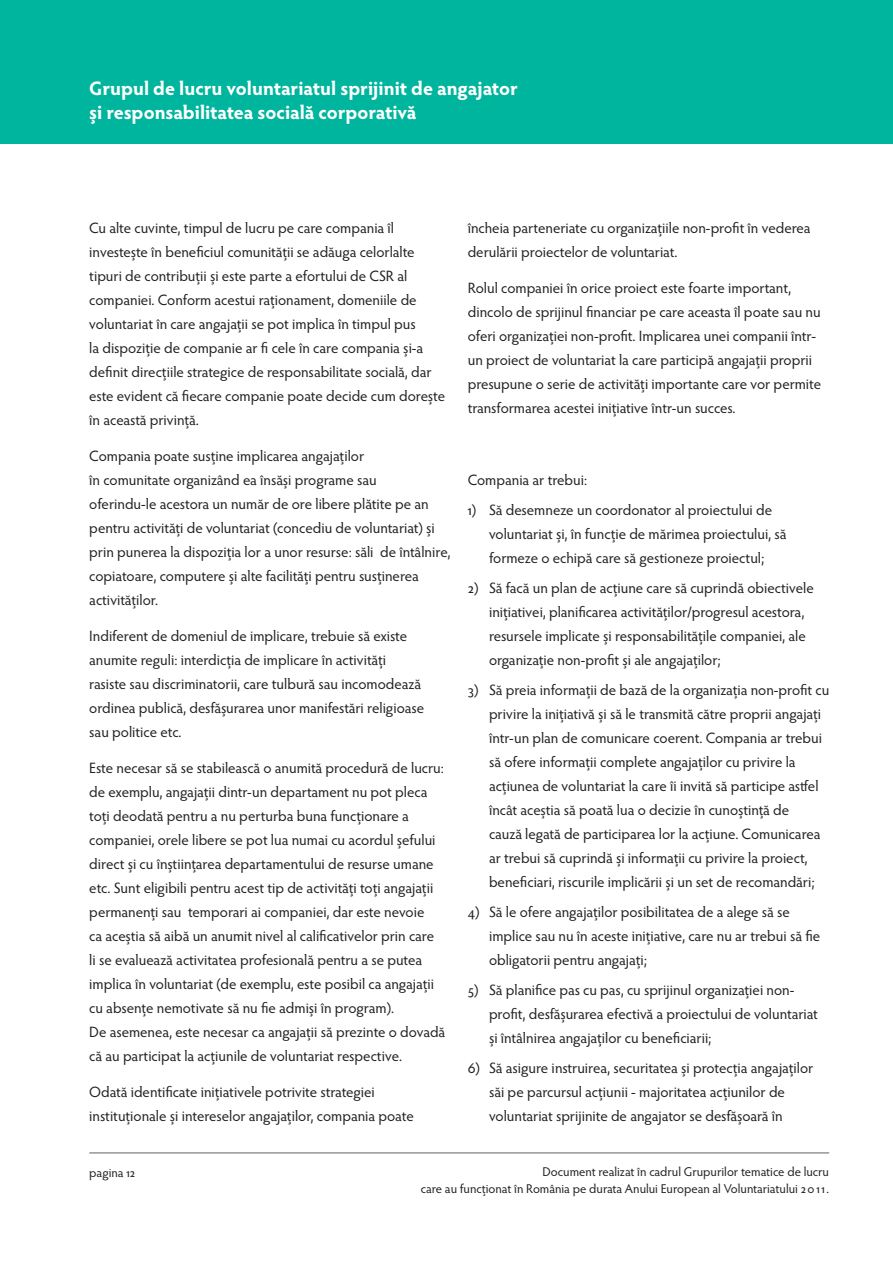
<style>
.page{position:relative;width:893px;height:1263px;background:#fff}
.page>*{position:absolute;margin:0;border:0;box-sizing:border-box;transform-origin:0 0}
.t1{font:700 19.5px/24px "Hypatia Sans Pro";color:#fff}
.t2{font:15px/24px "Hypatia Sans Pro";color:#231f20}
.t3{font:12.75px/16.5px "Hypatia Sans Pro";color:#231f20;text-align:right}
</style>
<div class="page">
<div style="left:0;top:0;width:893px;height:143px;background:#00b59d"></div>
<hr style="left:89px;top:1153px;width:740px;height:1px;background:#636366">
<h1 class="t1" style="left:89px;top:76px;width:430px">Grupul de lucru voluntariatul sprijinit de angajator și responsabilitatea socială corporativă</h1>
<p class="t2" style="left:89px;top:216px;width:357px">Cu alte cuvinte, timpul de lucru pe care compania îl investește în beneficiul comunității se adăuga celorlalte tipuri de contribuții și este parte a efortului de CSR al companiei. Conform acestui raționament, domeniile de voluntariat în care angajații se pot implica în timpul pus<br>la dispoziție de companie ar fi cele în care compania și-a definit direcțiile strategice de responsabilitate socială, dar este evident că fiecare companie poate decide cum dorește în această privință.</p>
<p class="t2" style="left:89px;top:444px;width:363px">Compania poate susține implicarea angajaților<br>în comunitate organizând ea însăși programe sau<br>oferindu-le acestora un număr de ore libere plătite pe an pentru activități de voluntariat (concediu de voluntariat) și prin punerea la dispoziția lor a unor resurse: săli de întâlnire, copiatoare, computere și alte facilități pentru susținerea activităților.</p>
<p class="t2" style="left:89px;top:624px;width:336px">Indiferent de domeniul de implicare, trebuie să existe anumite reguli: interdicția de implicare în activități rasiste sau discriminatorii, care tulbură sau incomodează ordinea publică, desfășurarea unor manifestări religioase sau politice etc.</p>
<p class="t2" style="left:89px;top:756px;width:358px">Este necesar să se stabilească o anumită procedură de lucru: de exemplu, angajații dintr-un departament nu pot pleca toți deodată pentru a nu perturba buna funcționare a companiei, orele libere se pot lua numai cu acordul șefului direct și cu înștiințarea departamentului de resurse umane etc. Sunt eligibili pentru acest tip de activități toți angajații permanenți sau temporari ai companiei, dar este nevoie<br>ca aceștia să aibă un anumit nivel al calificativelor prin care<br>li se evaluează activitatea profesională pentru a se putea implica în voluntariat (de exemplu, este posibil ca angajații cu absențe nemotivate să nu fie admiși în program).<br>De asemenea, este necesar ca angajații să prezinte o dovadă că au participat la acțiunile de voluntariat respective.</p>
<p class="t2" style="left:89px;top:1080px;width:326px">Odată identificate inițiativele potrivite strategiei instituționale și intereselor angajaților, compania poate</p>
<p class="t2" style="left:468px;top:216px;width:344px">încheia parteneriate cu organizațiile non-profit în vederea derulării proiectelor de voluntariat.</p>
<p class="t2" style="left:468px;top:276px;width:355px">Rolul companiei în orice proiect este foarte important, dincolo de sprijinul financiar pe care aceasta îl poate sau nu oferi organizației non-profit. Implicarea unei companii într&shy;un proiect de voluntariat la care participă angajații proprii presupune o serie de activități importante care vor permite transformarea acestei inițiative într-un succes.</p>
<p class="t2" style="left:468px;top:468px;width:121px">Compania ar trebui:</p>
<p class="t2" style="left:489px;top:498px;width:299px;text-indent:-21px">1) Să desemneze un coordonator al proiectului de voluntariat și, în funcție de mărimea proiectului, să formeze o echipă care să gestioneze proiectul;</p>
<p class="t2" style="left:489px;top:576px;width:326px;text-indent:-21px">2) Să facă un plan de acțiune care să cuprindă obiectivele inițiativei, planificarea activităților/progresul acestora, resursele implicate și responsabilitățile companiei, ale organizație non-profit și ale angajaților;</p>
<p class="t2" style="left:489px;top:678px;width:342px;text-indent:-21px">3) Să preia informații de bază de la organizația non-profit cu privire la inițiativă și să le transmită către proprii angajați într-un plan de comunicare coerent. Compania ar trebui să ofere informații complete angajaților cu privire la acțiunea de voluntariat la care îi invită să participe astfel încât aceștia să poată lua o decizie în cunoștință de<br>cauză legată de participarea lor la acțiune. Comunicarea ar trebui să cuprindă și informații cu privire la proiect, beneficiari, riscurile implicării și un set de recomandări;</p>
<p class="t2" style="left:489px;top:900px;width:333px;text-indent:-21px">4) Să le ofere angajaților posibilitatea de a alege să se implice sau nu în aceste inițiative, care nu ar trebui să fie obligatorii pentru angajați;</p>
<p class="t2" style="left:489px;top:978px;width:330px;text-indent:-21px">5) Să planifice pas cu pas, cu sprijinul organizației non&shy;profit, desfășurarea efectivă a proiectului de voluntariat și întâlnirea angajaților cu beneficiarii;</p>
<p class="t2" style="left:489px;top:1056px;width:326px;text-indent:-21px">6) Să asigure instruirea, securitatea și protecția angajaților săi pe parcursul acțiunii - majoritatea acțiunilor de voluntariat sprijinite de angajator se desfășoară în</p>
<p class="t3" style="left:89px;top:1164px;width:47px">pagina 12</p>
<p class="t3" style="left:421px;top:1163px;width:410px">Document realizat în cadrul Grupurilor tematice de lucru<br>care au funcționat în România pe durata Anului European al Voluntariatului 2011.</p>
</div>
